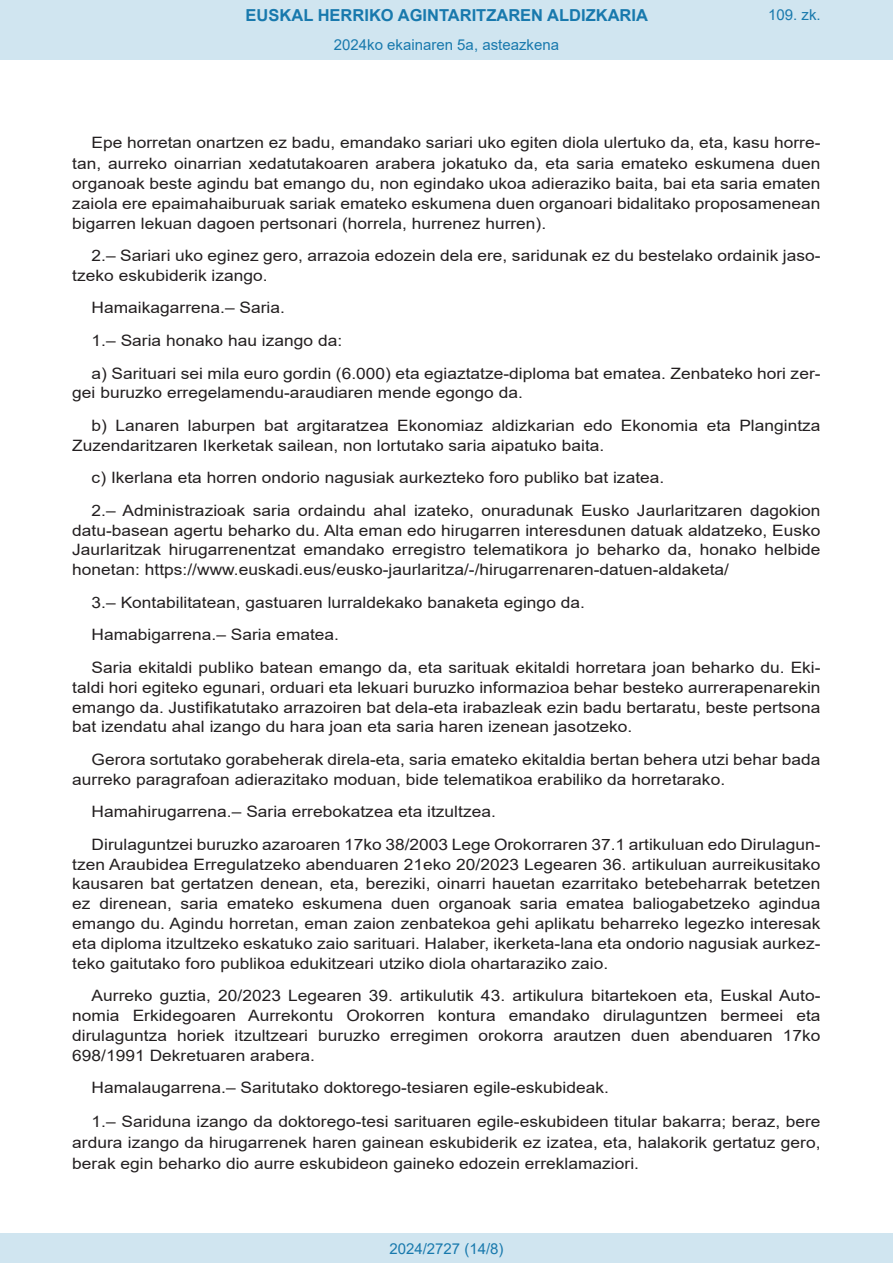
<style>
.page{position:relative;width:893px;height:1263px;background:#fff}
.page>*{position:absolute;margin:0;border:0;box-sizing:border-box;transform-origin:0 0}
.t1{font:700 16.5px "Arial";color:#1879ad}
.BOPVDetalle{font:15.6px/19.8px "Arial";color:#231f20;text-align:justify;scale:1.11 1}
.Paginacion_Centro{font:15px "Arial";color:#1879ad}
</style>
<div class="page">
<div style="left:0;top:0;width:893px;height:60px;background:#d0e5f0"></div>
<div style="left:0;top:1233px;width:893px;height:30px;background:#d0e5f0"></div>
<p class="t1" style="left:246px;top:3px;width:404px">EUSKAL HERRIKO AGINTARITZAREN ALDIZKARIA</p>
<p class="Paginacion_Centro" style="left:334px;top:35px;width:227px">2024ko ekainaren 5a, asteazkena</p>
<p class="Paginacion_Centro" style="left:768px;top:5px;width:54px">109. zk.</p>
<p class="BOPVDetalle" style="left:72px;top:132px;width:676px;text-indent:19px">Epe horretan onartzen ez badu, emandako sariari uko egiten diola ulertuko da, eta, kasu horre&shy;tan, aurreko oinarrian xedatutakoaren arabera jokatuko da, eta saria emateko eskumena duen organoak beste agindu bat emango du, non egindako ukoa adieraziko baita, bai eta saria ematen zaiola ere epaimahaiburuak sariak emateko eskumena duen organoari bidalitako proposamenean bigarren lekuan dagoen pertsonari (horrela, hurrenez hurren).</p>
<p class="BOPVDetalle" style="left:72px;top:246px;width:676px;text-indent:19px">2.– Sariari uko eginez gero, arrazoia edozein dela ere, saridunak ez du bestelako ordainik jaso&shy;tzeko eskubiderik izango.</p>
<p class="BOPVDetalle" style="left:92px;top:298px;width:176px">Hamaikagarrena.– Saria.</p>
<p class="BOPVDetalle" style="left:92px;top:330px;width:227px">1.– Saria honako hau izango da:</p>
<p class="BOPVDetalle" style="left:72px;top:363px;width:676px;text-indent:19px">a) Sarituari sei mila euro gordin (6.000) eta egiaztatze-diploma bat ematea. Zenbateko hori zer&shy;gei buruzko erregelamendu-araudiaren mende egongo da.</p>
<p class="BOPVDetalle" style="left:72px;top:415px;width:676px;text-indent:19px">b) Lanaren laburpen bat argitaratzea Ekonomiaz aldizkarian edo Ekonomia eta Plangintza<br>Zuzendaritzaren Ikerketak sailean, non lortutako saria aipatuko baita.</p>
<p class="BOPVDetalle" style="left:92px;top:468px;width:517px">c) Ikerlana eta horren ondorio nagusiak aurkezteko foro publiko bat izatea.</p>
<p class="BOPVDetalle" style="left:72px;top:500px;width:676px;text-indent:19px">2.– Administrazioak saria ordaindu ahal izateko, onuradunak Eusko Jaurlaritzaren dagokion datu-basean agertu beharko du. Alta eman edo hirugarren interesdunen datuak aldatzeko, Eusko Jaurlaritzak hirugarrenentzat emandako erregistro telematikora jo beharko da, honako helbide honetan: https://www.euskadi.eus/eusko-jaurlaritza/-/hirugarrenaren-datuen-aldaketa/</p>
<p class="BOPVDetalle" style="left:92px;top:592px;width:446px">3.– Kontabilitatean, gastuaren lurraldekako banaketa egingo da.</p>
<p class="BOPVDetalle" style="left:92px;top:625px;width:224px">Hamabigarrena.– Saria ematea.</p>
<p class="BOPVDetalle" style="left:72px;top:657px;width:676px;text-indent:19px">Saria ekitaldi publiko batean emango da, eta sarituak ekitaldi horretara joan beharko du. Eki&shy;taldi hori egiteko egunari, orduari eta lekuari buruzko informazioa behar besteko aurrerapenarekin emango da. Justifikatutako arrazoiren bat dela-eta irabazleak ezin badu bertaratu, beste pertsona bat izendatu ahal izango du hara joan eta saria haren izenean jasotzeko.</p>
<p class="BOPVDetalle" style="left:72px;top:749px;width:676px;text-indent:19px">Gerora sortutako gorabeherak direla-eta, saria emateko ekitaldia bertan behera utzi behar bada aurreko paragrafoan adierazitako moduan, bide telematikoa erabiliko da horretarako.</p>
<p class="BOPVDetalle" style="left:92px;top:802px;width:366px">Hamahirugarrena.– Saria errebokatzea eta itzultzea.</p>
<p class="BOPVDetalle" style="left:72px;top:834px;width:676px;text-indent:19px">Dirulaguntzei buruzko azaroaren 17ko 38/2003 Lege Orokorraren 37.1 artikuluan edo Dirulagun&shy;tzen Araubidea Erregulatzeko abenduaren 21eko 20/2023 Legearen 36. artikuluan aurreikusitako kausaren bat gertatzen denean, eta, bereziki, oinarri hauetan ezarritako betebeharrak betetzen ez direnean, saria emateko eskumena duen organoak saria ematea baliogabetzeko agindua emango du. Agindu horretan, eman zaion zenbatekoa gehi aplikatu beharreko legezko interesak eta diploma itzultzeko eskatuko zaio sarituari. Halaber, ikerketa-lana eta ondorio nagusiak aurkez&shy;teko gaitutako foro publikoa edukitzeari utziko diola ohartaraziko zaio.</p>
<p class="BOPVDetalle" style="left:72px;top:986px;width:676px;text-indent:19px">Aurreko guztia, 20/2023 Legearen 39. artikulutik 43. artikulura bitartekoen eta, Euskal Auto&shy;nomia Erkidegoaren Aurrekontu Orokorren kontura emandako dirulaguntzen bermeei eta dirulaguntza horiek itzultzeari buruzko erregimen orokorra arautzen duen abenduaren 17ko 698/1991 Dekretuaren arabera.</p>
<p class="BOPVDetalle" style="left:92px;top:1078px;width:468px">Hamalaugarrena.– Saritutako doktorego-tesiaren egile-eskubideak.</p>
<p class="BOPVDetalle" style="left:72px;top:1111px;width:676px;line-height:21px;text-indent:19px">1.– Sariduna izango da doktorego-tesi sarituaren egile-eskubideen titular bakarra; beraz, bere ardura izango da hirugarrenek haren gainean eskubiderik ez izatea, eta, halakorik gertatuz gero, berak egin beharko dio aurre eskubideon gaineko edozein erreklamaziori.</p>
<p class="Paginacion_Centro" style="left:389px;top:1238px;width:116px">2024/2727 (14/8)</p>
</div>
